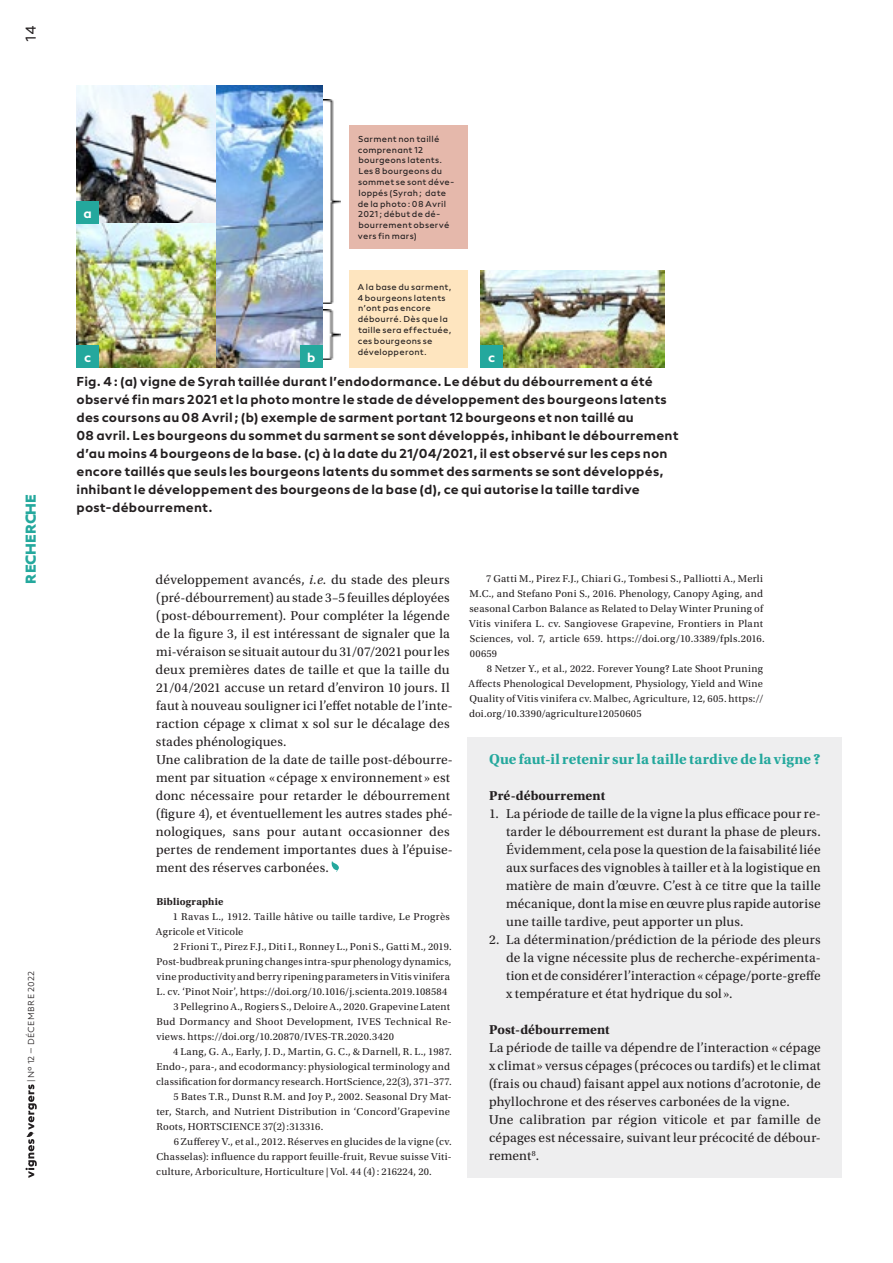
<style>
.page{position:relative;width:893px;height:1263px;background:#fff}
.page>*{position:absolute;margin:0;border:0;box-sizing:border-box;transform-origin:0 0}
.t1{font:700 15px "Utopia Std";letter-spacing:.01em;color:#24a89d}
.t2{font:15px "neue Radial A Black";color:#24a89d}
.t3{font:15px "neue Radial A Regular";color:#231f20}
.t4{font:13.5px/18px "Utopia Std";letter-spacing:.01em;color:#231f20;text-align:justify}
.t5{font:13.5px/18px "neue Radial A Bold";letter-spacing:.015em;color:#231f20}
.t6{font:700 13.5px "Utopia Std";letter-spacing:.005em;color:#231f20}
.t7{font:13.5px "neue Radial A Bold";color:#fff}
.t8{font:10.5px/15px "Utopia Std";letter-spacing:.025em;color:#231f20}
.t9{font:700 10.5px "Utopia Std";letter-spacing:.015em;color:#231f20}
.t10{font:9px/10.8px "neue Radial A Book";letter-spacing:.025em;color:#231f20}
.t11{font:9px "neue Radial A Light";letter-spacing:.045em;color:#231f20}
.s1{font-style:italic}
</style>
<div class="page">
<img style="left:77px;top:85px;width:245px;height:283px">
<img style="left:480px;top:270px;width:184px;height:98px">
<img style="left:323px;top:99px;width:18px;height:204px">
<img style="left:323px;top:310px;width:18px;height:49px">
<div style="left:77px;top:202px;width:22px;height:22px;background:#24a89d"></div>
<div style="left:77px;top:346px;width:22px;height:22px;background:#24a89d"></div>
<div style="left:480px;top:346px;width:23px;height:22px;background:#24a89d"></div>
<div style="left:300px;top:346px;width:22px;height:22px;background:#24a89d"></div>
<div style="left:468px;top:737px;width:374px;height:441px;background:#eeeeef"></div>
<svg style="left:331px;top:861px;width:8px;height:11px"></svg>
<div style="left:349px;top:125px;width:119px;height:124px;background:#e5b8ab"></div>
<div style="left:349px;top:270px;width:119px;height:98px;background:#fee5bf"></div>
<svg style="left:26px;top:1084px;width:11px;height:94px"></svg>
<p class="t3" style="left:22px;top:42px;width:17px;rotate:-90deg">14</p>
<p class="t2" style="left:22px;top:584px;width:91px;rotate:-90deg">RECHERCHE</p>
<p class="t11" style="left:26px;top:1082px;width:113px;rotate:-90deg">| Nº 12 – DÉCEMBRE 2022</p>
<p class="t7" style="left:83px;top:205px;width:10px">a</p>
<p class="t10" style="left:358px;top:133px;width:98px">Sarment non taillé comprenant 12 bourgeons latents.<br>Les 8 bourgeons du sommet se sont déve&shy;loppés (Syrah; date de la photo: 08 Avril<br>2021; début de dé&shy;bourrement observé vers fin mars)</p>
<p class="t10" style="left:357px;top:281px;width:95px">A la base du sarment,<br>4 bourgeons latents n’ont pas encore débourré. Dès que la taille sera effectuée, ces bourgeons se développeront.</p>
<p class="t7" style="left:84px;top:349px;width:9px">c</p>
<p class="t7" style="left:307px;top:349px;width:10px">b</p>
<p class="t7" style="left:488px;top:349px;width:9px">c</p>
<p class="t5" style="left:77px;top:372px;width:603px">Fig. 4: (a) vigne de Syrah taillée durant l’endodormance. Le début du débourrement a été observé fin mars 2021 et la photo montre le stade de développement des bourgeons latents des coursons au 08 Avril; (b) exemple de sarment portant 12 bourgeons et non taillé au<br>08 avril. Les bourgeons du sommet du sarment se sont développés, inhibant le débourrement d’au moins 4 bourgeons de la base. (c) à la date du 21/04/2021, il est observé sur les ceps non encore taillés que seuls les bourgeons latents du sommet des sarments se sont développés, inhibant le développement des bourgeons de la base (d), ce qui autorise la taille tardive post-débourrement.</p>
<p class="t4" style="left:156px;top:571px;width:299px;text-align:left">développement avancés, <span class="s1">i.e.</span> du stade des pleurs (pré-débourrement) au stade 3–5 feuilles déployées (post-débourrement). Pour compléter la légende de la figure 3, il est intéressant de signaler que la mi-véraison se situait autour du 31/07/2021 pour les deux premières dates de taille et que la taille du 21/04/2021 accuse un retard d’environ 10 jours. Il faut à nouveau souligner ici l’effet notable de l’inte&shy;raction cépage x climat x sol sur le décalage des stades phénologiques.<br>Une calibration de la date de taille post-débourre&shy;ment par situation « cépage x environnement » est donc nécessaire pour retarder le débourrement (figure 4), et éventuellement les autres stades phé&shy;nologiques, sans pour autant occasionner des pertes de rendement importantes dues à l’épuise&shy;ment des réserves carbonées.</p>
<p class="t9" style="left:157px;top:895px;width:69px">Bibliographie</p>
<p class="t8" style="left:156px;top:909px;width:296px;text-indent:17px">1 Ravas L., 1912. Taille hâtive ou taille tardive, Le Progrès<br>Agricole et Viticole</p>
<p class="t8" style="left:174px;top:939px;width:280px">2 Frioni T., Pirez F.J., Diti I., Ronney L., Poni S., Gatti M., 2019.</p>
<p class="t8" style="left:157px;top:954px;width:296px">Post-budbreak pruning changes intra-spur phenology dynamics,</p>
<p class="t8" style="left:156px;top:969px;width:295px">vine productivity and berry ripening parameters in Vitis vinifera</p>
<p class="t8" style="left:157px;top:984px;width:292px">L. cv. ‘Pinot Noir’, https://doi.org/10.1016/j.scienta.2019.108584</p>
<p class="t8" style="left:174px;top:999px;width:278px">3 Pellegrino A., Rogiers S., Deloire A., 2020. Grapevine Latent</p>
<p class="t8" style="left:157px;top:1014px;width:297px">Bud Dormancy and Shoot Development, IVES Technical Re-</p>
<p class="t8" style="left:156px;top:1029px;width:239px">views. https://doi.org/10.20870/IVES-TR.2020.3420</p>
<p class="t8" style="left:173px;top:1044px;width:280px">4 Lang, G. A., Early, J. D., Martin, G. C., &amp; Darnell, R. L., 1987.</p>
<p class="t8" style="left:157px;top:1059px;width:295px">Endo-, para-, and ecodormancy: physiological terminology and</p>
<p class="t8" style="left:156px;top:1074px;width:297px">classification for dormancy research. HortScience, 22(3), 371–377.</p>
<p class="t8" style="left:173px;top:1089px;width:280px">5 Bates T.R., Dunst R.M. and Joy P., 2002. Seasonal Dry Mat-</p>
<p class="t8" style="left:156px;top:1104px;width:295px">ter, Starch, and Nutrient Distribution in ‘Concord’Grapevine</p>
<p class="t8" style="left:157px;top:1119px;width:168px">Roots, HORTSCIENCE 37(2):313316.</p>
<p class="t8" style="left:174px;top:1134px;width:279px">6 Zufferey V., et al., 2012. Réserves en glucides de la vigne (cv.</p>
<p class="t8" style="left:156px;top:1149px;width:297px">Chasselas): influence du rapport feuille-fruit, Revue suisse Viti-</p>
<p class="t8" style="left:156px;top:1164px;width:277px">culture, Arboriculture, Horticulture | Vol. 44 (4): 216224, 20.</p>
<p class="t8" style="left:469px;top:571px;width:297px;text-indent:17px">7 Gatti M., Pirez F.J., Chiari G., Tombesi S., Palliotti A., Merli M.C., and Stefano Poni S., 2016. Phenology, Canopy Aging, and seasonal Carbon Balance as Related to Delay Winter Pruning of Vitis vinifera L. cv. Sangiovese Grapevine, Frontiers in Plant Sciences, vol. 7, article 659. https://doi.org/10.3389/fpls.2016.<br>00659</p>
<p class="t8" style="left:469px;top:661px;width:296px;text-align:justify;text-indent:18px">8 Netzer Y., et al., 2022. Forever Young? Late Shoot Pruning Affects Phenological Development, Physiology, Yield and Wine Quality of Vitis vinifera cv. Malbec, Agriculture, 12, 605. https:// doi.org/10.3390/agriculture12050605</p>
<p class="t1" style="left:489px;top:750px;width:333px">Que faut-il retenir sur la taille tardive de la vigne?</p>
<p class="t6" style="left:489px;top:788px;width:118px">Pré-débourrement</p>
<p class="t4" style="left:506px;top:805px;width:316px;text-indent:-17px">1. La période de taille de la vigne la plus efficace pour re&shy;tarder le débourrement est durant la phase de pleurs.<br>Évidemment, cela pose la question de la faisabilité liée aux surfaces des vignobles à tailler et à la logistique en matière de main d’œuvre. C’est à ce titre que la taille mécanique, dont la mise en œuvre plus rapide autorise une taille tardive, peut apporter un plus.</p>
<p class="t4" style="left:506px;top:931px;width:316px;text-indent:-17px">2. La détermination/prédiction de la période des pleurs de la vigne nécessite plus de recherche-expérimenta&shy;tion et de considérer l’interaction « cépage/porte-greffe x température et état hydrique du sol ».</p>
<p class="t6" style="left:489px;top:1022px;width:122px">Post-débourrement</p>
<p class="t4" style="left:489px;top:1039px;width:333px;text-align:left">La période de taille va dépendre de l’interaction « cépage x climat» versus cépages (précoces ou tardifs) et le climat (frais ou chaud) faisant appel aux notions d’acrotonie, de phyllochrone et des réserves carbonées de la vigne.<br>Une calibration par région viticole et par famille de cépages est nécessaire, suivant leur précocité de débour&shy;rement<sup>8</sup>.</p>
</div>
